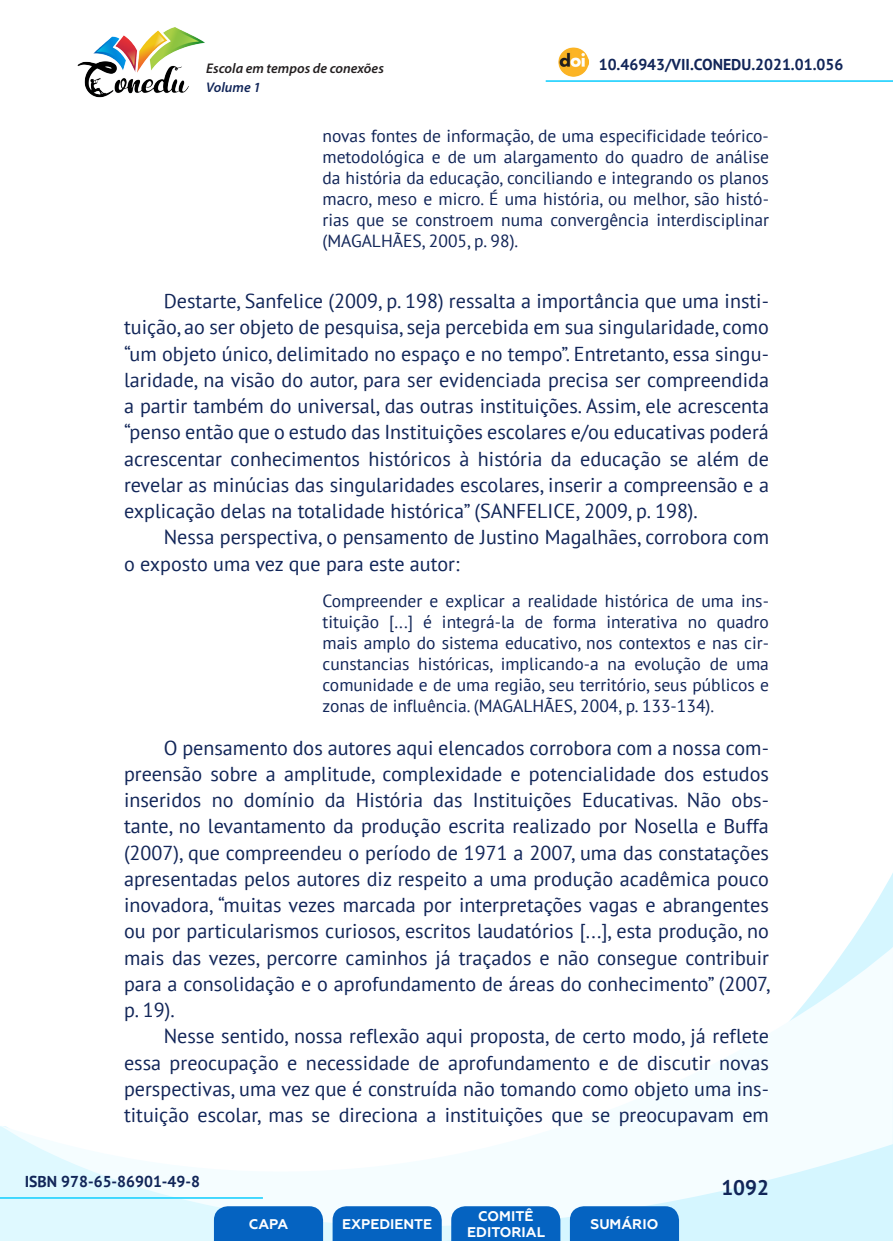
<style>
.page{position:relative;width:893px;height:1241px;background:#fff}
.page>*{position:absolute;margin:0;border:0;box-sizing:border-box;transform-origin:0 0}
.t1{font:700 21px "PT Sans";color:#112558}
._8_CORPO{font:20.12px/26.2px "PT Sans";color:#112558;text-align:justify}
._12_CITACAO{font:17.5px/21px "PT Sans";color:#112558;text-align:justify}
.t2{font:700 15.75px "PT Sans";color:#112558}
.t3{font:700 14px/16.8px "Geometria";color:#fff;text-align:center}
.t4{font:italic 600 14px "Myriad Pro";color:#231f20}
.t5{font:italic 600 14px "Myriad Pro";color:#112558}
</style>
<div class="page">
<svg style="left:848px;top:873px;width:45px;height:73px"></svg>
<svg style="left:0;top:946px;width:893px;height:294px"></svg>
<hr style="left:0;top:1196px;width:263px;height:2px;background:#2dd4fe">
<hr style="left:546px;top:80px;width:347px;height:2px;background:#2dd4fe">
<img style="left:559px;top:47px;width:30px;height:30px">
<img style="left:77px;top:27px;width:128px;height:71px">
<svg style="left:214px;top:1205px;width:109px;height:35px;background:#126bc4"></svg>
<svg style="left:333px;top:1205px;width:109px;height:35px;background:#126bc4"></svg>
<svg style="left:451px;top:1205px;width:109px;height:35px;background:#126bc4"></svg>
<svg style="left:570px;top:1205px;width:109px;height:35px;background:#116bc4"></svg>
<p class="t4" style="left:206px;top:59px;width:179px">Escola em tempos de conexões</p>
<p class="t2" style="left:599px;top:54px;width:246px">10.46943/VII.CONEDU.2021.01.056</p>
<p class="t5" style="left:206px;top:78px;width:56px">Volume 1</p>
<p class="_12_CITACAO" style="left:322px;top:125px;width:448px">novas fontes de informação, de uma especificidade teórico&shy;metodológica e de um alargamento do quadro de análise da história da educação, conciliando e integrando os planos macro, meso e micro. É uma história, ou melhor, são histó&shy;rias que se constroem numa convergência interdisciplinar (MAGALHÃES, 2005, p. 98).</p>
<p class="_8_CORPO" style="left:124px;top:287px;width:646px;text-indent:40px">Destarte, Sanfelice (2009, p. 198) ressalta a importância que uma insti&shy;tuição, ao ser objeto de pesquisa, seja percebida em sua singularidade, como “um objeto único, delimitado no espaço e no tempo”. Entretanto, essa singu&shy;laridade, na visão do autor, para ser evidenciada precisa ser compreendida a partir também do universal, das outras instituições. Assim, ele acrescenta “penso então que o estudo das Instituições escolares e/ou educativas poderá acrescentar conhecimentos históricos à história da educação se além de revelar as minúcias das singularidades escolares, inserir a compreensão e a explicação delas na totalidade histórica” (SANFELICE, 2009, p. 198).</p>
<p class="_8_CORPO" style="left:124px;top:523px;width:646px;text-indent:40px">Nessa perspectiva, o pensamento de Justino Magalhães, corrobora com o exposto uma vez que para este autor:</p>
<p class="_12_CITACAO" style="left:322px;top:589px;width:448px">Compreender e explicar a realidade histórica de uma ins&shy;tituição [...] é integrá-la de forma interativa no quadro mais amplo do sistema educativo, nos contextos e nas cir&shy;cunstancias históricas, implicando-a na evolução de uma comunidade e de uma região, seu território, seus públicos e zonas de influência. (MAGALHÃES, 2004, p. 133-134).</p>
<p class="_8_CORPO" style="left:124px;top:733px;width:648px;text-indent:40px">O pensamento dos autores aqui elencados corrobora com a nossa com&shy;preensão sobre a amplitude, complexidade e potencialidade dos estudos inseridos no domínio da História das Instituições Educativas. Não obs&shy;tante, no levantamento da produção escrita realizado por Nosella e Buffa (2007), que compreendeu o período de 1971 a 2007, uma das constatações apresentadas pelos autores diz respeito a uma produção acadêmica pouco inovadora, “muitas vezes marcada por interpretações vagas e abrangentes ou por particularismos curiosos, escritos laudatórios [...], esta produção, no mais das vezes, percorre caminhos já traçados e não consegue contribuir para a consolidação e o aprofundamento de áreas do conhecimento” (2007, p. 19).</p>
<p class="_8_CORPO" style="left:124px;top:1022px;width:646px;text-indent:40px">Nesse sentido, nossa reflexão aqui proposta, de certo modo, já reflete essa preocupação e necessidade de aprofundamento e de discutir novas perspectivas, uma vez que é construída não tomando como objeto uma ins&shy;tituição escolar, mas se direciona a instituições que se preocupavam em</p>
<p class="t2" style="left:25px;top:1170px;width:177px">ISBN 978-65-86901-49-8</p>
<p class="t3" style="left:249px;top:1215px;width:41px">CAPA</p>
<p class="t3" style="left:342px;top:1215px;width:92px">EXPEDIENTE</p>
<p class="t3" style="left:467px;top:1207px;width:79px">COMITÊ<br>EDITORIAL</p>
<p class="t3" style="left:590px;top:1215px;width:69px">SUMÁRIO</p>
<p class="t1" style="left:721px;top:1173px;width:49px">1092</p>
</div>
